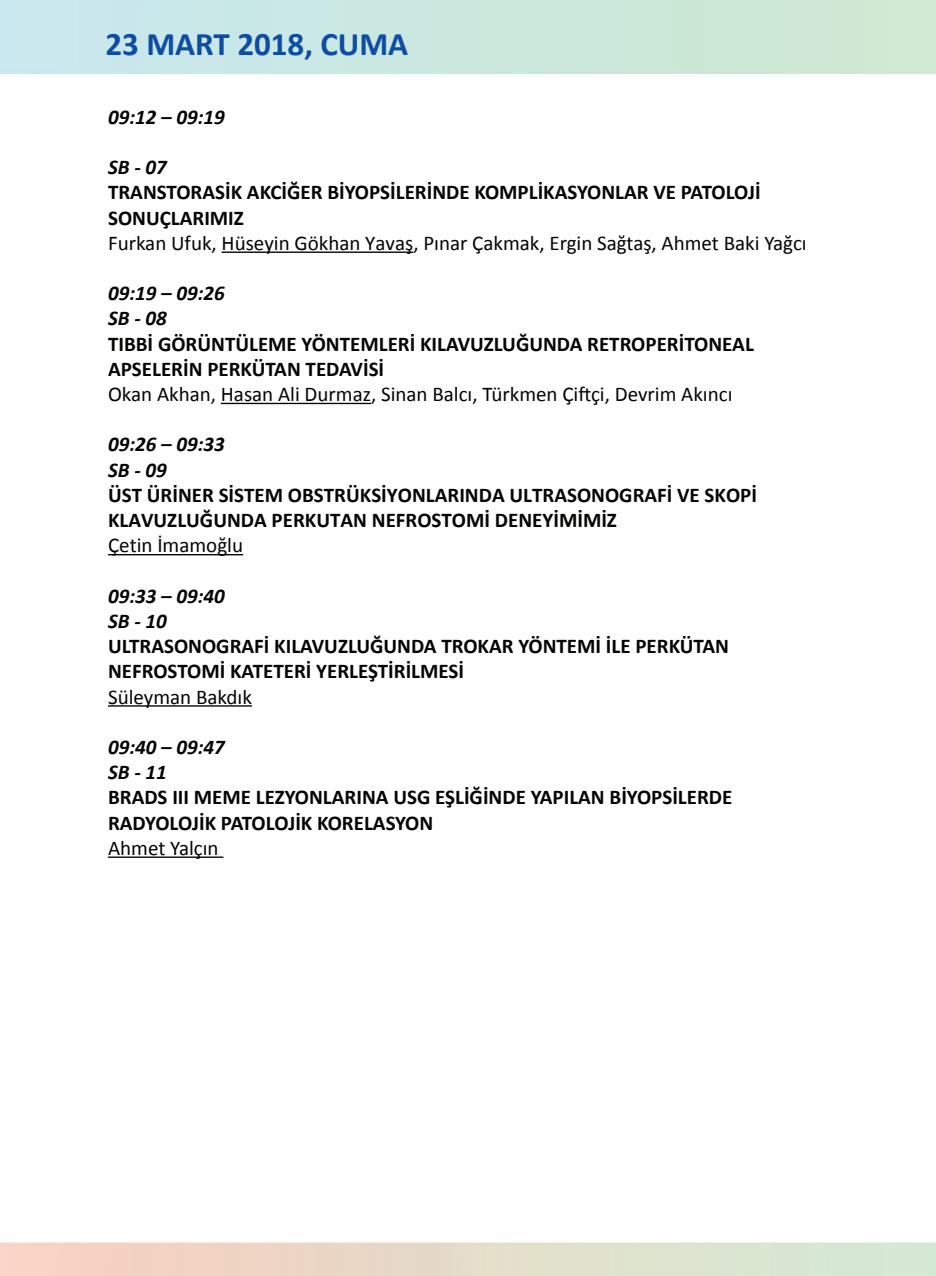
<style>
.page{position:relative;width:936px;height:1276px;background:#fff}
.page>*{position:absolute;margin:0;border:0;box-sizing:border-box;transform-origin:0 0}
.t1{font:700 33px "Calibri";color:#0e4da1}
.t2{font:700 21px/25.2px "Calibri";color:#040503}
.t3{font:21px "Calibri";color:#040503}
.t4{font:italic 700 21px/25.2px "Calibri";color:#040503}
</style>
<div class="page">
<img style="left:0;top:0;width:935px;height:1276px">
<hr style="left:221px;top:251px;width:192px;height:2px;background:#040503">
<hr style="left:221px;top:403px;width:150px;height:1px;background:#040503">
<hr style="left:108px;top:554px;width:135px;height:1px;background:#040503">
<hr style="left:108px;top:705px;width:144px;height:1px;background:#040503">
<hr style="left:108px;top:856px;width:115px;height:2px;background:#040503">
<h1 class="t1" style="left:105px;top:23px;width:304px">23 MART 2018, CUMA</h1>
<p class="t4" style="left:108px;top:104px;width:118px">09:12 – 09:19</p>
<p class="t4" style="left:108px;top:155px;width:60px">SB - 07</p>
<p class="t2" style="left:108px;top:180px;width:654px">TRANSTORASİK AKCİĞER BİYOPSİLERİNDE KOMPLİKASYONLAR VE PATOLOJİ<br>SONUÇLARIMIZ</p>
<p class="t3" style="left:108px;top:230px;width:700px">Furkan Ufuk, Hüseyin Gökhan Yavaş, Pınar Çakmak, Ergin Sağtaş, Ahmet Baki Yağcı</p>
<p class="t4" style="left:108px;top:281px;width:118px">09:19 – 09:26<br>SB - 08</p>
<p class="t2" style="left:108px;top:331px;width:647px">TIBBİ GÖRÜNTÜLEME YÖNTEMLERİ KILAVUZLUĞUNDA RETROPERİTONEAL<br>APSELERİN PERKÜTAN TEDAVİSİ</p>
<p class="t3" style="left:108px;top:381px;width:626px">Okan Akhan, Hasan Ali Durmaz, Sinan Balcı, Türkmen Çiftçi, Devrim Akıncı</p>
<p class="t4" style="left:108px;top:432px;width:118px">09:26 – 09:33<br>SB - 09</p>
<p class="t2" style="left:108px;top:482px;width:650px">ÜST ÜRİNER SİSTEM OBSTRÜKSİYONLARINDA ULTRASONOGRAFİ VE SKOPİ<br>KLAVUZLUĞUNDA PERKUTAN NEFROSTOMİ DENEYİMİMİZ</p>
<p class="t3" style="left:108px;top:532px;width:136px">Çetin İmamoğlu</p>
<p class="t4" style="left:108px;top:583px;width:118px">09:33 – 09:40<br>SB - 10</p>
<p class="t2" style="left:108px;top:633px;width:622px">ULTRASONOGRAFİ KILAVUZLUĞUNDA TROKAR YÖNTEMİ İLE PERKÜTAN<br>NEFROSTOMİ KATETERİ YERLEŞTİRİLMESİ</p>
<p class="t3" style="left:108px;top:683px;width:145px">Süleyman Bakdık</p>
<p class="t4" style="left:108px;top:734px;width:118px">09:40 – 09:47<br>SB - 11</p>
<p class="t2" style="left:108px;top:785px;width:626px">BRADS III MEME LEZYONLARINA USG EŞLİĞİNDE YAPILAN BİYOPSİLERDE<br>RADYOLOJİK PATOLOJİK KORELASYON</p>
<p class="t3" style="left:108px;top:834px;width:112px">Ahmet Yalçın</p>
</div>
